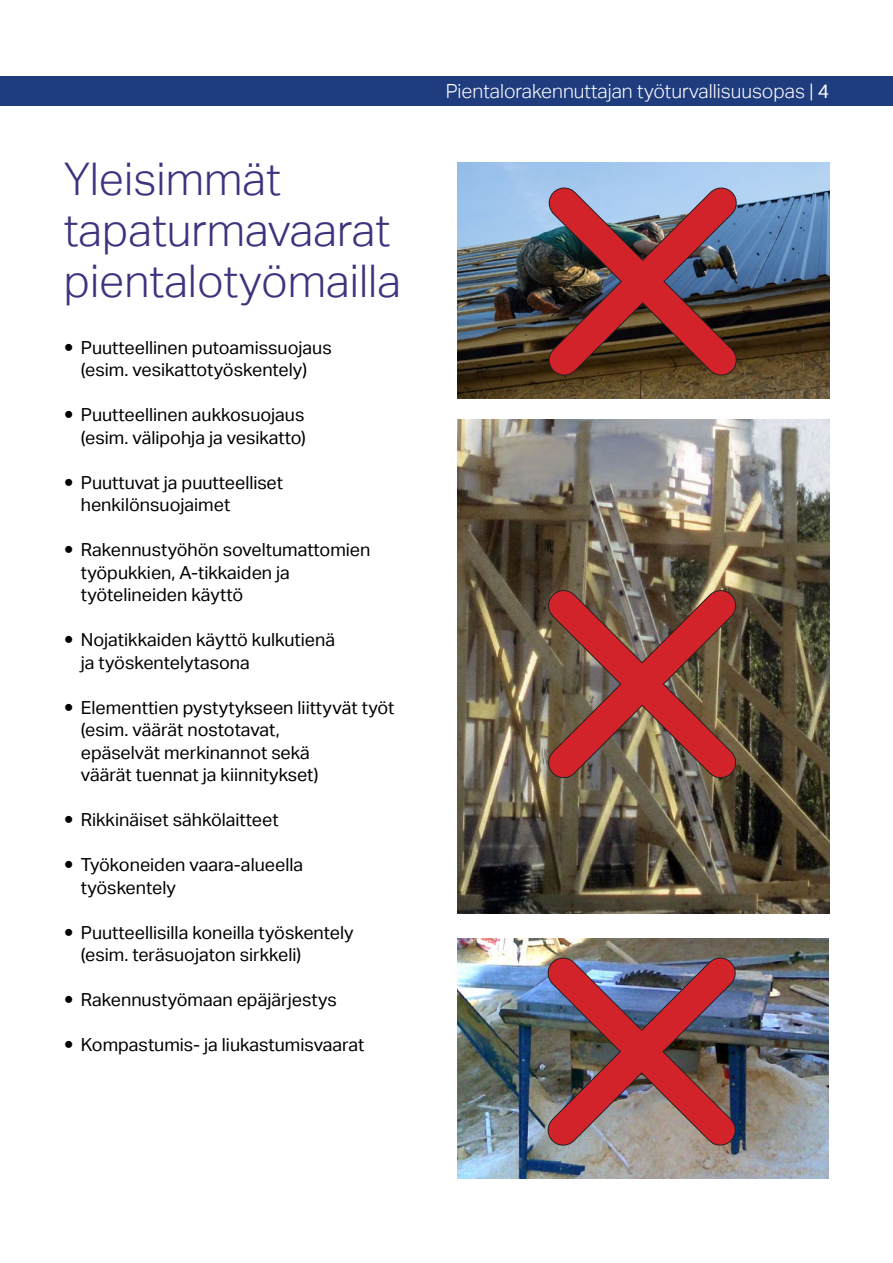
<style>
.page{position:relative;width:893px;height:1263px;background:#fff}
.page>*{position:absolute;margin:0;border:0;box-sizing:border-box;transform-origin:0 0}
.t1{font:300 45px/51px "Aktiv Grotesk";color:#41317e}
.t2{font:300 19.5px "Aktiv Grotesk";color:#fff}
.t3{font:18px/22.5px "Aktiv Grotesk";color:#000}
.s1{font-weight:400}
</style>
<div class="page">
<div style="left:0;top:76px;width:893px;height:30px;background:#1f3c7e"></div>
<img style="left:457px;top:163px;width:372px;height:236px">
<img style="left:457px;top:419px;width:372px;height:494px">
<img style="left:457px;top:939px;width:371px;height:240px">
<img style="left:548px;top:184px;width:189px;height:195px">
<svg style="left:548px;top:586px;width:189px;height:196px"></svg>
<img style="left:547px;top:954px;width:190px;height:195px">
<h1 class="t1" style="left:64px;top:154px;width:339px">Yleisimmät tapaturmavaarat pientalotyömailla</h1>
<p class="t3" style="left:81px;top:336px;width:252px">Puutteellinen putoamissuojaus (esim. vesikattotyöskentely)</p>
<p class="t3" style="left:81px;top:404px;width:227px">Puutteellinen aukkosuojaus (esim. välipohja ja vesikatto)</p>
<p class="t3" style="left:81px;top:471px;width:204px">Puuttuvat ja puutteelliset henkilönsuojaimet</p>
<p class="t3" style="left:81px;top:539px;width:291px">Rakennustyöhön soveltumattomien työpukkien, A-tikkaiden ja työtelineiden käyttö</p>
<p class="t3" style="left:81px;top:629px;width:256px">Nojatikkaiden käyttö kulkutienä ja työskentelytasona</p>
<p class="t3" style="left:81px;top:696px;width:315px">Elementtien pystytykseen liittyvät työt (esim. väärät nostotavat,<br>epäselvät merkinannot sekä<br>väärät tuennat ja kiinnitykset)</p>
<p class="t3" style="left:81px;top:809px;width:199px">Rikkinäiset sähkölaitteet</p>
<p class="t3" style="left:81px;top:854px;width:224px">Työkoneiden vaara-alueella työskentely</p>
<p class="t3" style="left:81px;top:921px;width:274px">Puutteellisilla koneilla työskentely (esim. teräsuojaton sirkkeli)</p>
<p class="t3" style="left:81px;top:989px;width:258px">Rakennustyömaan epäjärjestys</p>
<p class="t3" style="left:81px;top:1034px;width:285px">Kompastumis- ja liukastumisvaarat</p>
<p class="t2" style="left:446px;top:80px;width:385px">Pientalorakennuttajan työturvallisuusopas | <span class="s1">4</span></p>
</div>
